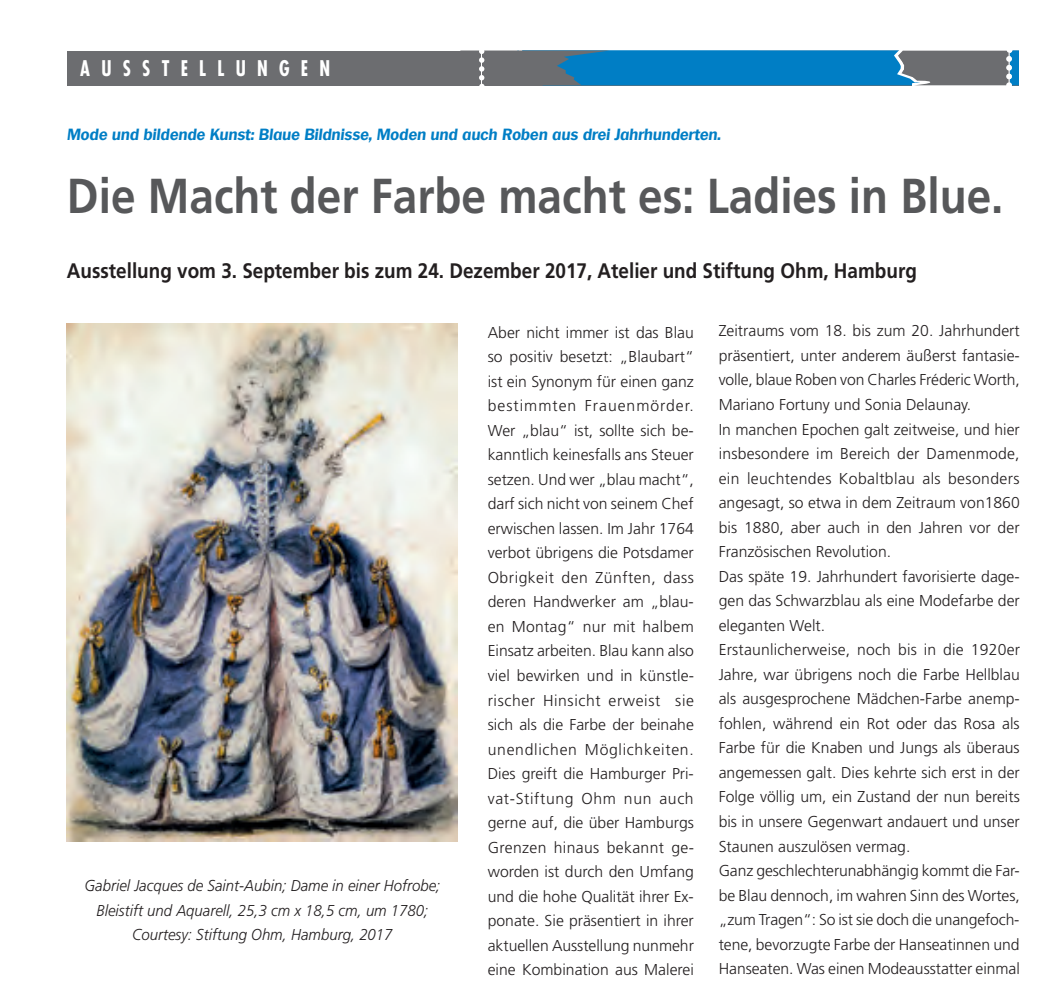
<style>
.page{position:relative;width:1053px;height:982px;background:#fff}
.page>*{position:absolute;margin:0;border:0;box-sizing:border-box;transform-origin:0 0}
.t1{font:700 49px "Frutiger";color:#57585a;scale:.9 1}
.t2{font:700 21px "Frutiger";color:#231f20;scale:.9 1}
.t3{font:700 condensed 21px "Futura";letter-spacing:.6em;color:#fff;scale:.89 1}
.t4{font:300 15.75px/24.5px "Frutiger";color:#231f20}
.t5{font:italic 300 15.75px/24.5px "Frutiger";color:#231f20;text-align:center;scale:.95 1}
.t6{font:italic 700 15.75px "Futon";color:#007ec5}
</style>
<div class="page">
<div style="left:67px;top:51px;width:951px;height:34px;background:#6c6d70"></div>
<svg style="left:460px;top:50px;width:558px;height:36px"></svg>
<hr style="left:1008px;top:53px;width:1px;height:30px;background:#fff">
<img style="left:67px;top:324px;width:391px;height:517px">
<h2 class="t3" style="left:80px;top:55px;width:282px">AUSSTELLUNGEN</h2>
<h2 class="t3" style="left:80px;top:55px;width:134px">RAHMEN</h2>
<p class="t6" style="left:67px;top:125px;width:655px">Mode und bildende Kunst: Blaue Bildnisse, Moden und auch Roben aus drei Jahrhunderten.</p>
<h1 class="t1" style="left:67px;top:167px;width:1042px">Die Macht der Farbe macht es: Ladies in Blue.</h1>
<h2 class="t2" style="left:67px;top:258px;width:946px">Ausstellung vom 3. September bis zum 24. Dezember 2017, Atelier und Stiftung Ohm, Hamburg</h2>
<p class="t5" style="left:84px;top:873px;width:376px">Gabriel Jacques de Saint-Aubin; Dame in einer Hofrobe;<br>Bleistift und Aquarell, 25,3 cm x 18,5 cm, um 1780;<br>Courtesy: Stiftung Ohm, Hamburg, 2017</p>
<p class="t4" style="left:488px;top:320px;width:208px;text-align:justify">Aber nicht immer ist das Blau so positiv besetzt: „Blaubart“ ist ein Synonym für einen ganz bestimmten Frauenmörder.<br>Wer „blau“ ist, sollte sich be&shy;kanntlich keinesfalls ans Steuer setzen. Und wer „blau macht“, darf sich nicht von seinem Chef erwischen lassen. Im Jahr 1764 verbot übrigens die Potsdamer Obrigkeit den Zünften, dass deren Handwerker am „blau&shy;en Montag“ nur mit halbem Einsatz arbeiten. Blau kann also viel bewirken und in künstle&shy;rischer Hinsicht erweist sie sich als die Farbe der beinahe unendlichen Möglichkeiten.<br>Dies greift die Hamburger Pri&shy;vat-Stiftung Ohm nun auch gerne auf, die über Hamburgs Grenzen hinaus bekannt ge&shy;worden ist durch den Umfang und die hohe Qualität ihrer Ex&shy;ponate. Sie präsentiert in ihrer aktuellen Ausstellung nunmehr eine Kombination aus Malerei</p>
<p class="t4" style="left:718px;top:318px;width:303px">Zeitraums vom 18. bis zum 20. Jahrhundert präsentiert, unter anderem äußerst fantasie&shy;volle, blaue Roben von Charles Fréderic Worth, Mariano Fortuny und Sonia Delaunay.<br>In manchen Epochen galt zeitweise, und hier insbesondere im Bereich der Damenmode, ein leuchtendes Kobaltblau als besonders angesagt, so etwa in dem Zeitraum von1860 bis 1880, aber auch in den Jahren vor der Französischen Revolution.<br>Das späte 19. Jahrhundert favorisierte dage&shy;gen das Schwarzblau als eine Modefarbe der eleganten Welt.<br>Erstaunlicherweise, noch bis in die 1920er Jahre, war übrigens noch die Farbe Hellblau als ausgesprochene Mädchen-Farbe anemp&shy;fohlen, während ein Rot oder das Rosa als Farbe für die Knaben und Jungs als überaus angemessen galt. Dies kehrte sich erst in der Folge völlig um, ein Zustand der nun bereits bis in unsere Gegenwart andauert und unser Staunen auszulösen vermag.<br>Ganz geschlechterunabhängig kommt die Far&shy;be Blau dennoch, im wahren Sinn des Wortes, „zum Tragen“: So ist sie doch die unangefoch&shy;tene, bevorzugte Farbe der Hanseatinnen und Hanseaten. Was einen Modeausstatter einmal</p>
</div>
